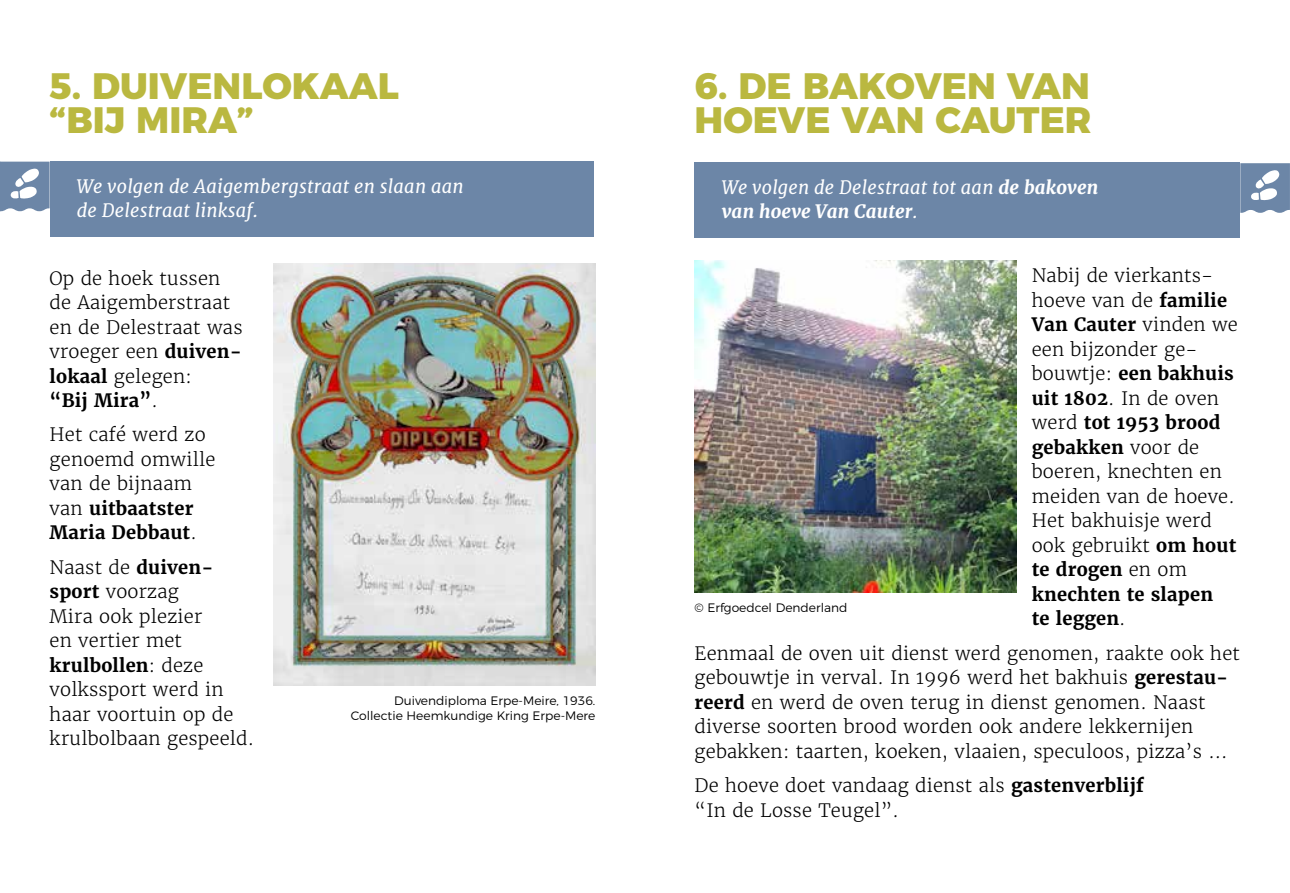
<style>
.page{position:relative;width:1290px;height:893px;background:#fff}
.page>*{position:absolute;margin:0;border:0;box-sizing:border-box;transform-origin:0 0}
.t1{font:800 36.75px/33.1px "Montserrat";color:#bab840}
.t2{font:300 18.38px/24.5px "Merriweather";letter-spacing:.01em;color:#000}
.t3{font:italic 18.38px/24.5px "Merriweather";letter-spacing:.01em;color:#fff}
.t4{font:300 12.25px/14.7px "Montserrat";color:#000;text-align:right}
.s1{font-weight:800}
.s2{font-weight:700}
</style>
<div class="page">
<div style="left:50px;top:162px;width:543px;height:75px;background:#6c86a7"></div>
<img style="left:273px;top:264px;width:322px;height:421px">
<img style="left:694px;top:260px;width:323px;height:332px">
<div style="left:694px;top:163px;width:546px;height:75px;background:#6c86a7"></div>
<svg style="left:0;top:162px;width:50px;height:49px"></svg>
<svg style="left:1240px;top:163px;width:50px;height:50px"></svg>
<h1 class="t1" style="left:50px;top:67px;width:351px">5. DUIVENLOKAAL “BIJ MIRA”</h1>
<h1 class="t1" style="left:694px;top:67px;width:398px">6. DE BAKOVEN VAN<br>HOEVE VAN CAUTER</h1>
<p class="t3" style="left:77px;top:174px;width:388px">We volgen de Aaigembergstraat en slaan aan de Delestraat linksaf.</p>
<p class="t3" style="left:722px;top:175px;width:378px">We volgen de Delestraat tot aan <span class="s1">de bakoven van hoeve Van Cauter</span>.</p>
<p class="t2" style="left:50px;top:266px;width:194px">Op de hoek tussen de Aaigemberstraat en de Delestraat was vroeger een <span class="s2">duiven&shy;lokaal</span> gelegen:<br><span class="s2">“Bij Mira”</span>.</p>
<p class="t2" style="left:50px;top:423px;width:167px">Het café werd zo genoemd omwille van de bijnaam van <span class="s2">uitbaatster<br>Maria Debbaut</span>.</p>
<p class="t2" style="left:50px;top:555px;width:206px">Naast de <span class="s2">duiven&shy;sport</span> voorzag<br>Mira ook plezier<br>en vertier met <span class="s2">krulbollen</span>: deze volkssport werd in haar voortuin op de krulbolbaan gespeeld.</p>
<p class="t4" style="left:351px;top:692px;width:246px">Duivendiploma Erpe-Meire, 1936.<br>Collectie Heemkundige Kring Erpe-Mere</p>
<p class="t2" style="left:1032px;top:264px;width:208px">Nabij de vierkants&shy;hoeve van de <span class="s2">familie<br>Van Cauter</span> vinden we een bijzonder ge&shy;bouwtje: <span class="s2">een bakhuis uit 1802</span>. In de oven werd <span class="s2">tot 1953 brood gebakken</span> voor de boeren, knechten en meiden van de hoeve.<br>Het bakhuisje werd ook gebruikt <span class="s2">om hout te drogen</span> en om <span class="s2">knechten te slapen<br>te leggen</span>.</p>
<p class="t2" style="left:694px;top:641px;width:547px">Eenmaal de oven uit dienst werd genomen, raakte ook het gebouwtje in verval. In 1996 werd het bakhuis <span class="s2">gerestau&shy;reerd</span> en werd de oven terug in dienst genomen. Naast diverse soorten brood worden ook andere lekkernijen gebakken: taarten, koeken, vlaaien, speculoos, pizza’s …</p>
<p class="t2" style="left:694px;top:773px;width:451px">De hoeve doet vandaag dienst als <span class="s2">gastenverblijf </span>“In de Losse Teugel”.</p>
<p class="t4" style="left:694px;top:600px;width:154px">© Erfgoedcel Denderland</p>
</div>
